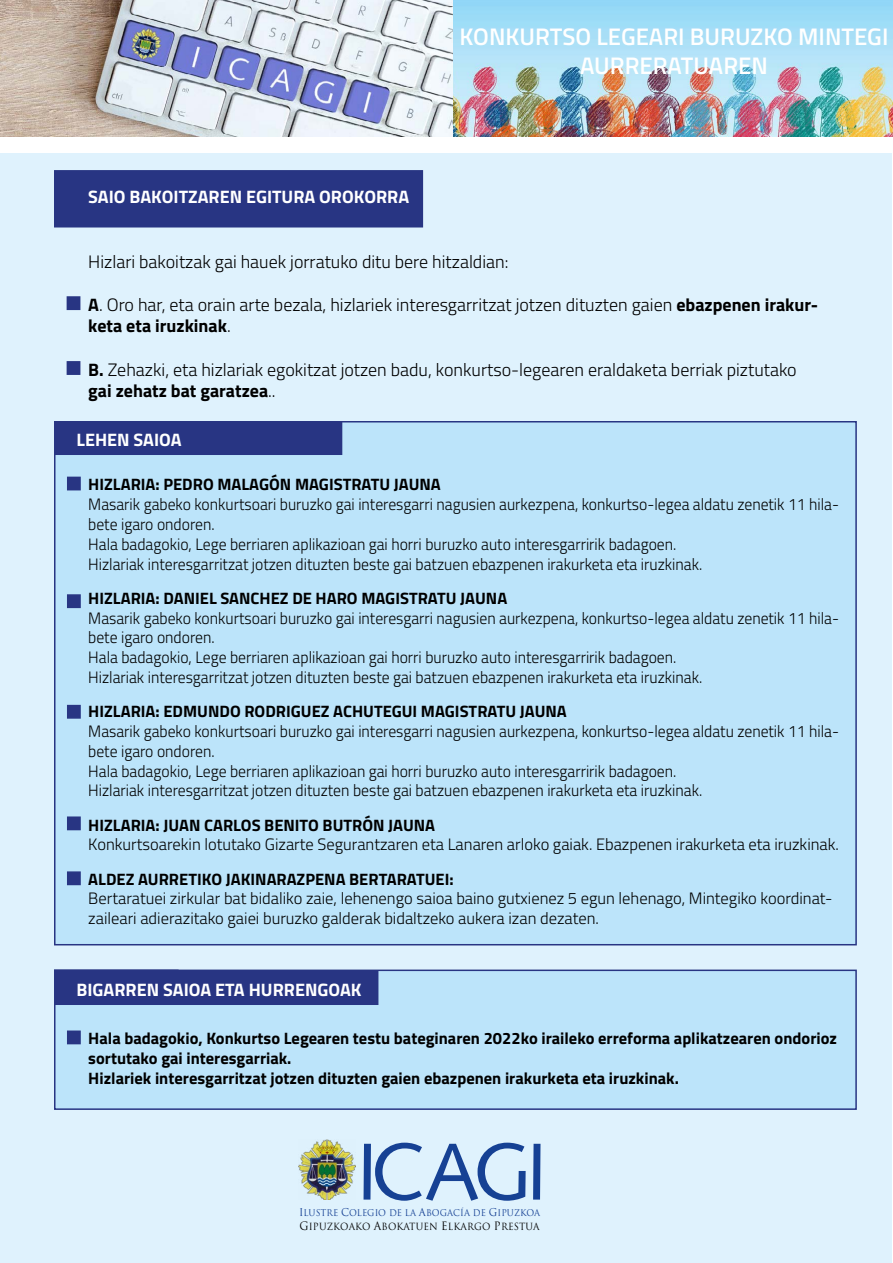
<style>
.page{position:relative;width:893px;height:1263px;background:#fff}
.page>*{position:absolute;margin:0;border:0;box-sizing:border-box;transform-origin:0 0}
.t1{font:600 24px/28.8px "Titillium";color:#fff;text-align:center}
.t2{font:300 18px/21.6px "Titillium";color:#000}
.t3{font:700 18px "Titillium";color:#fff}
.t4{font:300 16.5px/19.8px "Titillium";color:#000;scale:.95 1}
.t5{font:700 16.5px/19.8px "Titillium";color:#000}
.t6{font:300 16.5px/19.8px "Titillium";color:#000}
.t7{font:9.6px "Trajan Pro";letter-spacing:.015em;color:#000;scale:.95 1}
.t8{font:9px "Trajan Pro";letter-spacing:.005em;color:#164194;scale:.95 1}
.s1{font-weight:700}
.s2{font-size:10.5px}
.s3{font-size:11.25px}
</style>
<div class="page">
<div style="left:1px;top:153px;width:891px;height:1110px;background:#dff2fd"></div>
<div style="left:54px;top:421px;width:803px;height:524px;background:#bce4fa;border:2px solid #283583"></div>
<div style="left:54px;top:969px;width:803px;height:141px;background:#bce4fa;border:2px solid #283583"></div>
<div style="left:54px;top:170px;width:369px;height:57px;background:#283583;border:2px solid #283583"></div>
<div style="left:54px;top:421px;width:288px;height:34px;background:#283583"></div>
<div style="left:54px;top:971px;width:324px;height:34px;background:#283583"></div>
<div style="left:54px;top:969px;width:125px;height:34px;background:#283583;border:2px solid #283583"></div>
<img style="left:1px;top:0;width:892px;height:136px">
<div style="left:67px;top:296px;width:13px;height:14px;background:#283583;border:2px solid #283583"></div>
<div style="left:67px;top:361px;width:13px;height:14px;background:#283583;border:2px solid #283583"></div>
<div style="left:67px;top:477px;width:14px;height:13px;background:#283583;border:2px solid #283583"></div>
<div style="left:67px;top:1030px;width:14px;height:14px;background:#283583;border:2px solid #283583"></div>
<div style="left:67px;top:705px;width:14px;height:14px;background:#283583;border:2px solid #283583"></div>
<div style="left:67px;top:594px;width:14px;height:14px;background:#283583;border:2px solid #283583"></div>
<div style="left:67px;top:816px;width:14px;height:14px;background:#283583;border:2px solid #283583"></div>
<div style="left:67px;top:871px;width:14px;height:14px;background:#283583;border:2px solid #283583"></div>
<svg style="left:364px;top:1143px;width:162px;height:58px"></svg>
<svg style="left:533px;top:1144px;width:7px;height:55px"></svg>
<img style="left:299px;top:1140px;width:57px;height:59px">
<p class="t3" style="left:88px;top:183px;width:322px">SAIO BAKOITZAREN EGITURA OROKORRA</p>
<h1 class="t1" style="left:459px;top:21px;width:430px">KONKURTSO LEGEARI BURUZKO MINTEGI<br>AURRERATUAREN</h1>
<p class="t2" style="left:88px;top:250px;width:422px">Hizlari bakoitzak gai hauek jorratuko ditu bere hitzaldian:</p>
<p class="t2" style="left:88px;top:293px;width:731px"><span class="s1">A</span>. Oro har, eta orain arte bezala, hizlariek interesgarritzat jotzen dituzten gaien <span class="s1">ebazpenen irakur&shy;keta eta iruzkinak</span>.</p>
<p class="t2" style="left:88px;top:358px;width:710px"><span class="s1">B.</span> Zehazki, eta hizlariak egokitzat jotzen badu, konkurtso-legearen eraldaketa berriak piztutako <span class="s1">gai zehatz bat garatzea</span>..</p>
<p class="t3" style="left:77px;top:426px;width:107px">LEHEN SAIOA</p>
<p class="t5" style="left:88px;top:474px;width:354px">HIZLARIA: PEDRO MALAGÓN MAGISTRATU JAUNA</p>
<p class="t4" style="left:88px;top:494px;width:792px">Masarik gabeko konkurtsoari buruzko gai interesgarri nagusien aurkezpena, konkurtso-legea aldatu zenetik 11 hila&shy;bete igaro ondoren.<br>Hala badagokio, Lege berriaren aplikazioan gai horri buruzko auto interesgarririk badagoen.<br>Hizlariak interesgarritzat jotzen dituzten beste gai batzuen ebazpenen irakurketa eta iruzkinak.</p>
<p class="t5" style="left:88px;top:587px;width:420px">HIZLARIA: DANIEL SANCHEZ DE HARO MAGISTRATU JAUNA</p>
<p class="t4" style="left:88px;top:607px;width:792px">Masarik gabeko konkurtsoari buruzko gai interesgarri nagusien aurkezpena, konkurtso-legea aldatu zenetik 11 hila&shy;bete igaro ondoren.<br>Hala badagokio, Lege berriaren aplikazioan gai horri buruzko auto interesgarririk badagoen.<br>Hizlariak interesgarritzat jotzen dituzten beste gai batzuen ebazpenen irakurketa eta iruzkinak.</p>
<p class="t5" style="left:88px;top:701px;width:480px">HIZLARIA: EDMUNDO RODRIGUEZ ACHUTEGUI MAGISTRATU JAUNA</p>
<p class="t4" style="left:88px;top:720px;width:792px">Masarik gabeko konkurtsoari buruzko gai interesgarri nagusien aurkezpena, konkurtso-legea aldatu zenetik 11 hila&shy;bete igaro ondoren.<br>Hala badagokio, Lege berriaren aplikazioan gai horri buruzko auto interesgarririk badagoen.<br>Hizlariak interesgarritzat jotzen dituzten beste gai batzuen ebazpenen irakurketa eta iruzkinak.</p>
<p class="t5" style="left:88px;top:814px;width:348px">HIZLARIA: JUAN CARLOS BENITO BUTRÓN JAUNA</p>
<p class="t6" style="left:88px;top:834px;width:752px">Konkurtsoarekin lotutako Gizarte Segurantzaren eta Lanaren arloko gaiak. Ebazpenen irakurketa eta iruzkinak.</p>
<p class="t5" style="left:88px;top:868px;width:367px">ALDEZ AURRETIKO JAKINARAZPENA BERTARATUEI:</p>
<p class="t6" style="left:88px;top:888px;width:746px">Bertaratuei zirkular bat bidaliko zaie, lehenengo saioa baino gutxienez 5 egun lehenago, Mintegiko koordinat&shy;zaileari adierazitako gaiei buruzko galderak bidaltzeko aukera izan dezaten.</p>
<p class="t3" style="left:77px;top:976px;width:287px">BIGARREN SAIOA ETA HURRENGOAK</p>
<p class="t5" style="left:88px;top:1028px;width:750px">Hala badagokio, Konkurtso Legearen testu bateginaren 2022ko iraileko erreforma aplikatzearen ondorioz sortutako gai interesgarriak.<br>Hizlariek interesgarritzat jotzen dituzten gaien ebazpenen irakurketa eta iruzkinak.</p>
<p class="t8" style="left:299px;top:1207px;width:255px"><span class="s2">I</span>LUSTRE <span class="s2">C</span>OLEGIO DE LA <span class="s2">A</span>BOGACÍA DE <span class="s2">G</span>IPUZKOA</p>
<p class="t7" style="left:299px;top:1221px;width:254px"><span class="s3">G</span>IPUZKOAKO <span class="s3">A</span>BOKATUEN <span class="s3">E</span>LKARGO <span class="s3">P</span>RESTUA</p>
</div>
